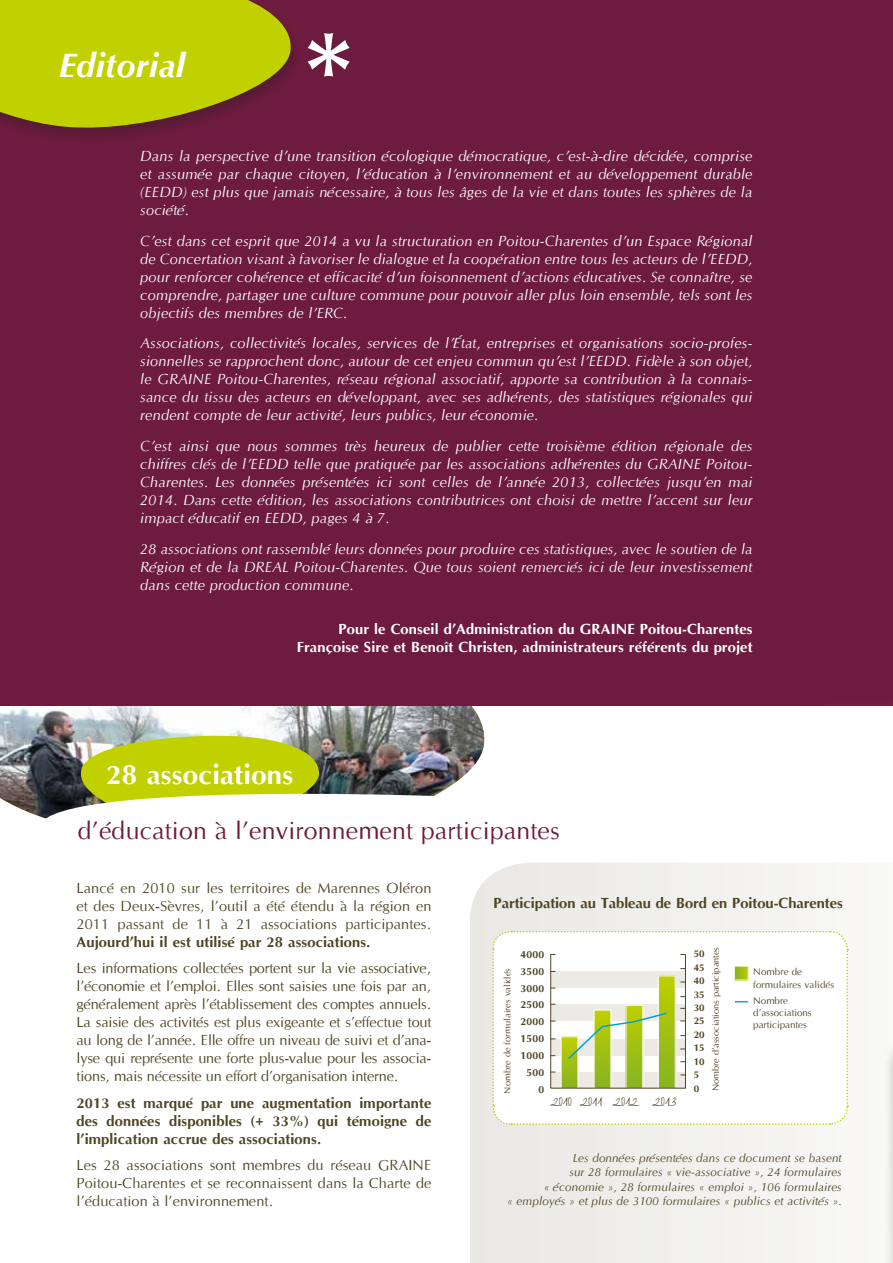
<style>
.page{position:relative;width:893px;height:1263px;background:#fff}
.page>*{position:absolute;margin:0;border:0;box-sizing:border-box;transform-origin:0 0}
.t1{font:italic 700 34.5px "Optane";color:#fff}
.t2{font:700 28.2px "Optane";color:#fff}
.t3{font:25.65px "Optane";color:#6d1b3e}
.t4{font:italic 15px/18px "Optane";color:#fff;text-align:justify}
.t5{font:15px/18px "Optane";color:#504625;text-align:justify}
.t6{font:700 15px/18px "Optane";color:#504625;text-align:justify}
.t7{font:700 15px/18px "Optane";color:#fff;text-align:right}
.t8{font:italic 12px/14.4px "Optane";color:#504625;text-align:right}
.t9{font:700 10.65px/17px "Optane";color:#504625;text-align:right}
.t10{font:10.5px "Haikus Scriptver.06";color:#504625}
.t11{font:10.2px/12.1px "Optane";letter-spacing:-.01em;color:#504625}
.t12{font:700 10.2px/13.5px "Optane";color:#504625}
.t13{font:9.45px "Optane";letter-spacing:-.01em;color:#504625}
</style>
<div class="page">
<div style="left:470px;top:863px;width:365px;height:400px;background:#efefec"></div>
<img style="left:0;top:706px;width:485px;height:108px">
<svg style="left:74px;top:729px;width:247px;height:62px"></svg>
<svg style="left:33px;top:791px;width:568px;height:84px"></svg>
<div style="left:0;top:0;width:893px;height:706px;background:#6d1b3e"></div>
<svg style="left:0;top:0;width:294px;height:134px"></svg>
<svg style="left:492px;top:930px;width:357px;height:195px"></svg>
<div style="left:884px;top:1029px;width:9px;height:234px;background:#f1f1f0"></div>
<svg style="left:308px;top:33px;width:42px;height:44px"></svg>
<h1 class="t1" style="left:60px;top:45px;width:127px">Editorial</h1>
<p class="t4" style="left:140px;top:147px;width:614px">Dans la perspective d’une transition écologique démocratique, c’est-à-dire décidée, comprise et assumée par chaque citoyen, l’éducation à l’environnement et au développement durable (EEDD) est plus que jamais nécessaire, à tous les âges de la vie et dans toutes les sphères de la société.</p>
<p class="t4" style="left:140px;top:231px;width:614px">C’est dans cet esprit que 2014 a vu la structuration en Poitou-Charentes d’un Espace Régional de Concertation visant à favoriser le dialogue et la coopération entre tous les acteurs de l’EEDD, pour renforcer cohérence et efficacité d’un foisonnement d’actions éducatives. Se connaître, se comprendre, partager une culture commune pour pouvoir aller plus loin ensemble, tels sont les objectifs des membres de l’ERC.</p>
<p class="t4" style="left:140px;top:334px;width:614px">Associations, collectivités locales, services de l’État, entreprises et organisations socio-profes&shy;sionnelles se rapprochent donc, autour de cet enjeu commun qu’est l’EEDD. Fidèle à son objet, le GRAINE Poitou-Charentes, réseau régional associatif, apporte sa contribution à la connais&shy;sance du tissu des acteurs en développant, avec ses adhérents, des statistiques régionales qui rendent compte de leur activité, leurs publics, leur économie.</p>
<p class="t4" style="left:140px;top:437px;width:614px">C’est ainsi que nous sommes très heureux de publier cette troisième édition régionale des chiffres clés de l’EEDD telle que pratiquée par les associations adhérentes du GRAINE Poitou-Charentes. Les données présentées ici sont celles de l’année 2013, collectées jusqu’en mai 2014. Dans cette édition, les associations contributrices ont choisi de mettre l’accent sur leur impact éducatif en EEDD, pages 4 à 7.</p>
<p class="t4" style="left:140px;top:540px;width:614px">28 associations ont rassemblé leurs données pour produire ces statistiques, avec le soutien de la Région et de la DREAL Poitou-Charentes. Que tous soient remerciés ici de leur investissement dans cette production commune.</p>
<p class="t7" style="left:297px;top:620px;width:457px">Pour le Conseil d’Administration du GRAINE Poitou-Charentes<br>Françoise Sire et Benoît Christen, administrateurs référents du projet</p>
<h2 class="t2" style="left:106px;top:758px;width:189px">28 associations</h2>
<h3 class="t3" style="left:78px;top:815px;width:483px">d’éducation à l’environnement participantes</h3>
<p class="t5" style="left:77px;top:878px;width:357px">Lancé en 2010 sur les territoires de Marennes Oléron et des Deux-Sèvres, l’outil a été étendu à la région en 2011 passant de 11 à 21 associations participantes.</p>
<p class="t6" style="left:77px;top:932px;width:295px">Aujourd’hui il est utilisé par 28 associations.</p>
<p class="t5" style="left:77px;top:959px;width:357px">Les informations collectées portent sur la vie associative, l’économie et l’emploi. Elles sont saisies une fois par an, généralement après l’établissement des comptes annuels.<br>La saisie des activités est plus exigeante et s’effectue tout au long de l’année. Elle offre un niveau de suivi et d’ana&shy;lyse qui représente une forte plus-value pour les associa&shy;tions, mais nécessite un effort d’organisation interne.</p>
<p class="t6" style="left:77px;top:1093px;width:357px">2013 est marqué par une augmentation importante des données disponibles (+ 33%) qui témoigne de l’implication accrue des associations.</p>
<p class="t5" style="left:77px;top:1156px;width:357px">Les 28 associations sont membres du réseau GRAINE Poitou-Charentes et se reconnaissent dans la Charte de l’éducation à l’environnement.</p>
<p class="t6" style="left:494px;top:893px;width:351px">Participation au Tableau de Bord en Poitou-Charentes</p>
<p class="t13" style="left:502px;top:1093px;width:127px;rotate:-90deg">Nombre de formulaires validés</p>
<p class="t13" style="left:710px;top:1091px;width:145px;rotate:-90deg">Nombre d’associations participantes</p>
<p class="t9" style="left:521px;top:946px;width:25px">4000<br>3500<br>3000<br>2500<br>2000<br>1500<br>1000<br>500<br>0</p>
<p class="t12" style="left:694px;top:947px;width:13px">50<br>45<br>40<br>35<br>30<br>25<br>20<br>15<br>10<br>5<br>0</p>
<p class="t10" style="left:552px;top:1096px;width:88px">2010 2011 2012</p>
<p class="t10" style="left:654px;top:1096px;width:25px">2013</p>
<p class="t11" style="left:753px;top:966px;width:83px">Nombre de formulaires validés</p>
<p class="t11" style="left:753px;top:994px;width:60px">Nombre d’associations participantes</p>
<p class="t8" style="left:507px;top:1151px;width:336px">Les données présentées dans ce document se basent<br>sur 28 formulaires « vie-associative », 24 formulaires<br>« économie », 28 formulaires « emploi », 106 formulaires<br>« employés » et plus de 3100 formulaires « publics et activités ».</p>
</div>
